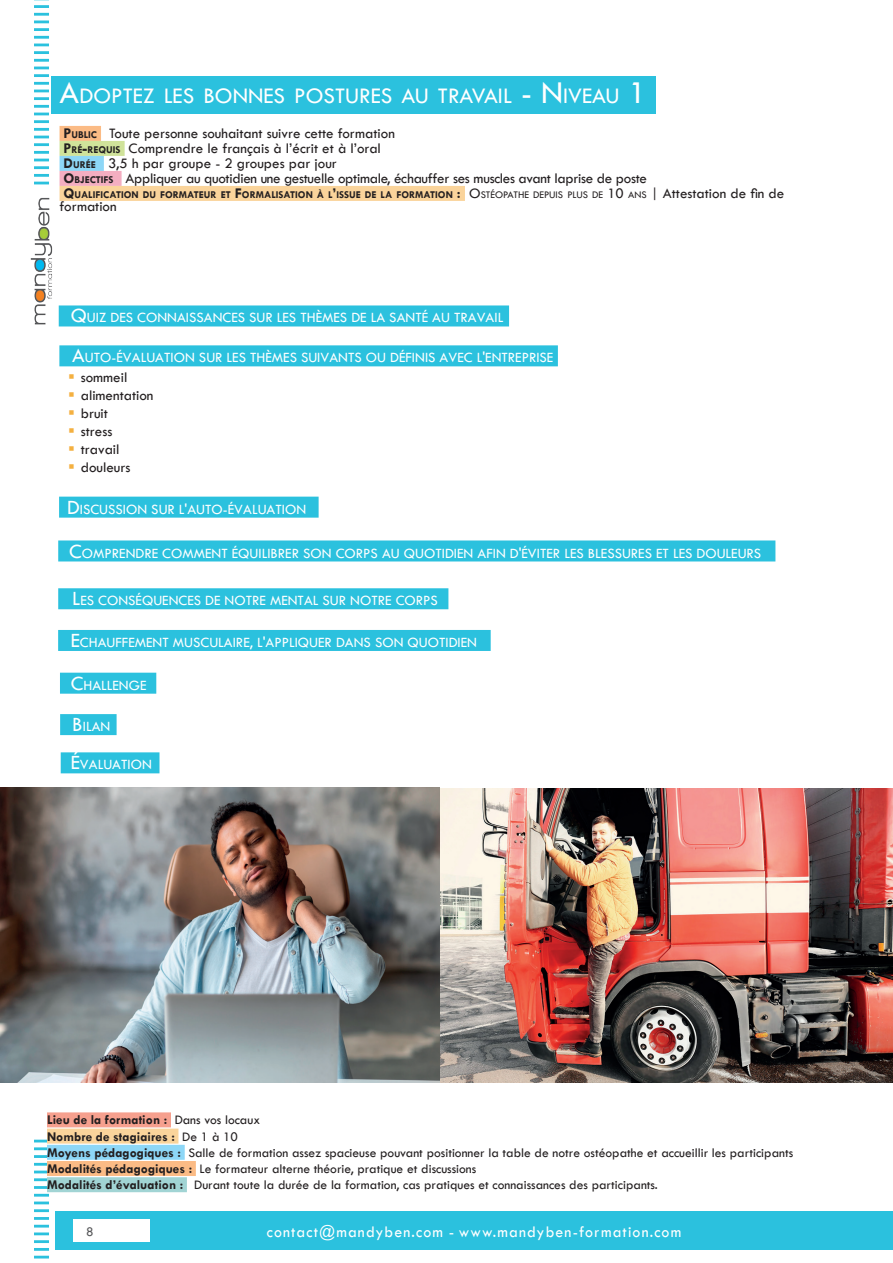
<style>
.page{position:relative;width:893px;height:1263px;background:#fff}
.page>*{position:absolute;margin:0;border:0;box-sizing:border-box;transform-origin:0 0}
.t1{font:23.1px "Tw Cen";color:#fff}
.t2{font:16.5px "Tw Cen";letter-spacing:.07em;color:#fff;scale:.96 1}
.t3{font:15px/18px "Tw Cen";color:#231f20}
.t4{font:14.7px "Tw Cen";color:#fff}
.t5{font:13.5px/16.2px "Tw Cen";color:#231f20}
.t6{font:13.5px "Tw Cen";color:#57585a}
.t7{font:700 10.5px "Tw Cen";color:#231f20}
.s1{font-size:33px}
.s2{font-weight:700}
.s3{font-weight:700;font-size:10.5px}
.s4{font-size:15px}
.s5{font-weight:400;font-size:15px}
.s6{font-weight:400}
.s7{font-size:21px}
</style>
<div class="page">
<img style="left:30px;top:197px;width:23px;height:128px">
<div style="left:55px;top:1211px;width:838px;height:39px;background:#2bc1de"></div>
<svg style="left:34px;top:1140px;width:13px;height:2px"></svg>
<hr style="left:34px;top:1147px;width:15px;height:3px;background:#2bc1de">
<hr style="left:34px;top:1155px;width:15px;height:3px;background:#2bc1de">
<hr style="left:34px;top:1163px;width:15px;height:3px;background:#2bc1de">
<hr style="left:34px;top:1170px;width:15px;height:3px;background:#2bc1de">
<hr style="left:34px;top:1178px;width:15px;height:3px;background:#2bc1de">
<hr style="left:34px;top:1186px;width:15px;height:3px;background:#2bc1de">
<svg style="left:34px;top:1194px;width:15px;height:2px"></svg>
<hr style="left:34px;top:1201px;width:15px;height:3px;background:#2bc1de">
<hr style="left:34px;top:1209px;width:15px;height:3px;background:#2bc1de">
<hr style="left:34px;top:1217px;width:15px;height:3px;background:#2bc1de">
<svg style="left:34px;top:1225px;width:15px;height:2px"></svg>
<hr style="left:34px;top:1232px;width:15px;height:3px;background:#2bc1de">
<hr style="left:34px;top:1240px;width:15px;height:3px;background:#2bc1de">
<hr style="left:34px;top:1248px;width:15px;height:3px;background:#2bc1de">
<svg style="left:34px;top:1256px;width:15px;height:3px"></svg>
<svg style="left:34px;top:0;width:15px;height:1px"></svg>
<hr style="left:34px;top:5px;width:15px;height:3px;background:#2bc1de">
<hr style="left:34px;top:13px;width:15px;height:3px;background:#2bc1de">
<svg style="left:34px;top:21px;width:15px;height:2px"></svg>
<hr style="left:34px;top:28px;width:15px;height:3px;background:#2bc1de">
<hr style="left:34px;top:36px;width:15px;height:3px;background:#2bc1de">
<svg style="left:34px;top:44px;width:15px;height:2px"></svg>
<hr style="left:34px;top:51px;width:15px;height:3px;background:#2bc1de">
<hr style="left:34px;top:59px;width:15px;height:3px;background:#2bc1de">
<svg style="left:34px;top:67px;width:15px;height:2px"></svg>
<hr style="left:34px;top:74px;width:15px;height:3px;background:#2bc1de">
<hr style="left:34px;top:82px;width:15px;height:3px;background:#2bc1de">
<svg style="left:34px;top:90px;width:15px;height:2px"></svg>
<hr style="left:34px;top:97px;width:15px;height:3px;background:#2bc1de">
<hr style="left:34px;top:105px;width:15px;height:3px;background:#2bc1de">
<svg style="left:34px;top:113px;width:15px;height:2px"></svg>
<hr style="left:34px;top:120px;width:15px;height:3px;background:#2bc1de">
<hr style="left:34px;top:128px;width:15px;height:3px;background:#2bc1de">
<svg style="left:34px;top:136px;width:15px;height:2px"></svg>
<hr style="left:34px;top:143px;width:15px;height:3px;background:#2bc1de">
<hr style="left:34px;top:151px;width:15px;height:3px;background:#2bc1de">
<svg style="left:34px;top:159px;width:15px;height:2px"></svg>
<hr style="left:34px;top:166px;width:15px;height:3px;background:#2bc1de">
<hr style="left:34px;top:174px;width:15px;height:3px;background:#2bc1de">
<svg style="left:34px;top:182px;width:15px;height:2px"></svg>
<div style="left:74px;top:1219px;width:76px;height:23px;background:#fff"></div>
<svg style="left:59px;top:305px;width:450px;height:22px;background:#34c3df"></svg>
<svg style="left:59px;top:345px;width:499px;height:22px;background:#34c3df"></svg>
<div style="left:51px;top:76px;width:604px;height:37px;background:#2bc1de"></div>
<div style="left:60px;top:126px;width:41px;height:15px;background:#fbbb85"></div>
<div style="left:60px;top:141px;width:65px;height:15px;background:#d0e39a"></div>
<div style="left:60px;top:156px;width:44px;height:15px;background:#8dd7f7"></div>
<div style="left:60px;top:171px;width:62px;height:15px;background:#f4aec1"></div>
<div style="left:60px;top:186px;width:405px;height:15px;background:#fad49b"></div>
<div style="left:47px;top:1112px;width:124px;height:15px;background:#f6a08e"></div>
<div style="left:47px;top:1128px;width:131px;height:15px;background:#fad49b"></div>
<div style="left:47px;top:1145px;width:138px;height:15px;background:#8dd7f7"></div>
<div style="left:47px;top:1161px;width:149px;height:15px;background:#fbbb85"></div>
<div style="left:47px;top:1177px;width:140px;height:15px;background:#a1d4d4"></div>
<img style="left:0;top:788px;width:892px;height:294px">
<div style="left:59px;top:498px;width:260px;height:19px;background:#2bc1de"></div>
<svg style="left:58px;top:540px;width:717px;height:22px;background:#34c3df"></svg>
<div style="left:58px;top:587px;width:390px;height:23px;background:#2bc1de"></div>
<div style="left:58px;top:628px;width:433px;height:25px;background:#2bc1de"></div>
<div style="left:60px;top:677px;width:96px;height:12px;background:#2bc1de"></div>
<div style="left:60px;top:720px;width:57px;height:9px;background:#2bc1de"></div>
<div style="left:61px;top:757px;width:98px;height:12px;background:#2bc1de"></div>
<h1 class="t1" style="left:60px;top:82px;width:589px"><span class="s1">A</span>DOPTEZ LES BONNES POSTURES AU TRAVAIL <span class="s1">- N</span> IVEAU <span class="s1">1</span></h1>
<p class="t3" style="left:64px;top:126px;width:585px;line-height:15px"><span class="s2">P</span><span class="s3">UBLIC</span> Toute personne souhaitant suivre cette formation<br><span class="s2">P</span><span class="s3">RÉ</span><span class="s2">-</span><span class="s3">REQUIS</span> Comprendre le français à l’écrit et à l’oral<br><span class="s2">D</span><span class="s3">URÉE</span> 3,5 h par groupe - 2 groupes par jour<br><span class="s2">O</span><span class="s3">BJECTIFS</span> Appliquer au quotidien une gestuelle optimale, échauffer ses muscles avant laprise de poste</p>
<p class="t7" style="left:64px;top:188px;width:722px"><span class="s4">Q</span>UALIFICATION DU FORMATEUR ET <span class="s4">F</span>ORMALISATION À L<span class="s4">’</span>ISSUE DE LA FORMATION <span class="s4">:</span> <span class="s5">O</span><span class="s6">STÉOPATHE DEPUIS PLUS DE</span> <span class="s5">10</span> <span class="s6">ANS</span> <span class="s5">|</span> <span class="s5">Attestation de fin de</span></p>
<p class="t3" style="left:60px;top:198px;width:59px">formation</p>
<p class="t4" style="left:71px;top:309px;width:434px"><span class="s7">Q</span>UIZ DES CONNAISSANCES SUR LES THÈMES DE LA SANTÉ AU TRAVAIL</p>
<p class="t4" style="left:72px;top:349px;width:483px"><span class="s7">A</span>UTO-ÉVALUATION SUR LES THÈMES SUIVANTS OU DÉFINIS AVEC L'ENTREPRISE</p>
<p class="t3" style="left:81px;top:368px;width:74px">sommeil alimentation bruit<br>stress travail douleurs</p>
<p class="t4" style="left:67px;top:500px;width:241px"><span class="s7">D</span>ISCUSSION SUR L'AUTO-ÉVALUATION</p>
<p class="t4" style="left:69px;top:544px;width:694px"><span class="s7">C</span>OMPRENDRE COMMENT ÉQUILIBRER SON CORPS AU QUOTIDIEN AFIN D'ÉVITER LES BLESSURES ET LES DOULEURS</p>
<p class="t4" style="left:72px;top:592px;width:367px"><span class="s7">L</span>ES CONSÉQUENCES DE NOTRE MENTAL SUR NOTRE CORPS</p>
<p class="t4" style="left:71px;top:633px;width:408px"><span class="s7">E</span>CHAUFFEMENT MUSCULAIRE, L'APPLIQUER DANS SON QUOTIDIEN</p>
<p class="t4" style="left:71px;top:676px;width:77px"><span class="s7">C</span>HALLENGE</p>
<p class="t4" style="left:72px;top:718px;width:40px"><span class="s7">B</span>ILAN</p>
<p class="t4" style="left:71px;top:756px;width:83px"><span class="s7">É</span>VALUATION</p>
<p class="t5" style="left:47px;top:1112px;width:748px"><span class="s2">Lieu de la formation :</span> Dans vos locaux<br><span class="s2">Nombre de stagiaires :</span> De 1 à 10<br><span class="s2">Moyens pédagogiques :</span> Salle de formation assez spacieuse pouvant positionner la table de notre ostéopathe et accueillir les participants <span class="s2">Modalités pédagogiques :</span> Le formateur alterne théorie, pratique et discussions<br><span class="s2">Modalités d’évaluation :</span> Durant toute la durée de la formation, cas pratiques et connaissances des participants.</p>
<p class="t6" style="left:86px;top:1223px;width:9px">8</p>
<p class="t2" style="left:267px;top:1221px;width:433px">contact@mandyben.com - www.mandyben-formation.com</p>
</div>
